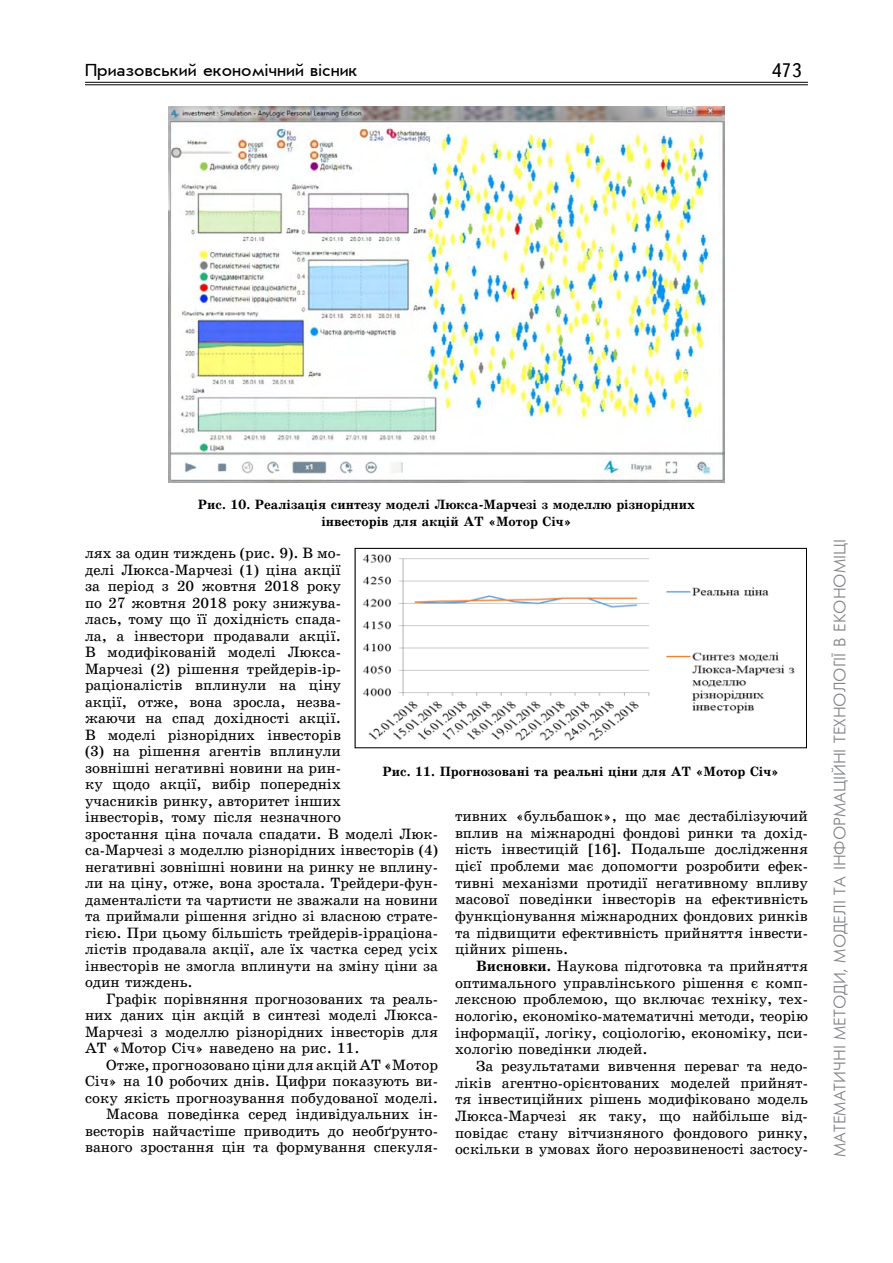
<style>
.page{position:relative;width:893px;height:1263px;background:#fff}
.page>*{position:absolute;margin:0;border:0;box-sizing:border-box;transform-origin:0 0}
.t1{font:19.5px "Ukrainian Text";color:#000}
.t2{font:18px "Ukrainian Journal Sans";color:#000}
.t3{font:16.5px "Ukrainian Futuris";color:#808285}
.t4{font:15px/16.5px "Ukrainian School";color:#000;text-align:justify}
.t5{font:700 13.5px/16.6px "Ukrainian School";color:#000;text-align:center}
.s1{font-weight:700}
</style>
<div class="page">
<hr style="left:85px;top:82px;width:723px;height:1px;background:#000">
<hr style="left:85px;top:85px;width:723px;height:1px;background:#000">
<img style="left:168px;top:106px;width:557px;height:377px">
<img style="left:362px;top:554px;width:433px;height:187px">
<div style="left:355px;top:548px;width:452px;height:200px;border:1px solid #000"></div>
<p class="t2" style="left:85px;top:61px;width:274px">Приазовський економічний вісник</p>
<h1 class="t1" style="left:771px;top:60px;width:32px">473</h1>
<p class="t5" style="left:198px;top:496px;width:498px">Рис. 10. Реалізація синтезу моделі Люкса-Марчезі з моделлю різнорідних інвесторів для акцій АТ «Мотор Січ»</p>
<p class="t4" style="left:85px;top:545px;width:354px;text-align:left">лях за один тиждень (рис. 9). В мо-<br>делі Люкса-Марчезі (1) ціна акції<br>за період з 20 жовтня 2018 року<br>по 27 жовтня 2018 року знижува-<br>лась, тому що її дохідність спада-<br>ла, а інвестори продавали акції.<br>В модифікованій моделі Люкса-<br>Марчезі (2) рішення трейдерів-ір&shy;раціоналістів вплинули на ціну<br>акції, отже, вона зросла, незва-<br>жаючи на спад дохідності акції.<br>В моделі різнорідних інвесторів<br>(3) на рішення агентів вплинули<br>зовнішні негативні новини на рин-<br>ку щодо акції, вибір попередніх<br>учасників ринку, авторитет інших<br>інвесторів, тому після незначного<br>зростання ціна почала спадати. В моделі Люк&shy;са-Марчезі з моделлю різнорідних інвесторів (4) негативні зовнішні новини на ринку не вплину&shy;ли на ціну, отже, вона зростала. Трейдери-фун&shy;даменталісти та чартисти не зважали на новини та приймали рішення згідно зі власною страте&shy;гією. При цьому більшість трейдерів-ірраціона&shy;лістів продавала акції, але їх частка серед усіх інвесторів не змогла вплинути на зміну ціни за один тиждень.</p>
<p class="t4" style="left:85px;top:990px;width:354px;text-indent:21px">Графік порівняння прогнозованих та реаль&shy;них даних цін акцій в синтезі моделі Люкса-Марчезі з моделлю різнорідних інвесторів для АТ «Мотор Січ» наведено на рис. 11.</p>
<p class="t4" style="left:85px;top:1056px;width:354px;text-align:right">Отже, прогнозовано ціни для акцій АТ «Мотор Січ» на 10 робочих днів. Цифри показують ви&shy;соку якість прогнозування побудованої моделі.<br>Масова поведінка серед індивідуальних ін&shy;весторів найчастіше приводить до необґрунто&shy;ваного зростання цін та формування спекуля-</p>
<p class="t5" style="left:383px;top:764px;width:398px">Рис. 11. Прогнозовані та реальні ціни для АТ «Мотор Січ»</p>
<p class="t4" style="left:455px;top:808px;width:354px">тивних «бульбашок», що має дестабілізуючий вплив на міжнародні фондові ринки та дохід&shy;ність інвестицій [16]. Подальше дослідження цієї проблеми має допомогти розробити ефек&shy;тивні механізми протидії негативному впливу масової поведінки інвесторів на ефективність функціонування міжнародних фондових ринків та підвищити ефективність прийняття інвести&shy;ційних рішень.</p>
<p class="t4" style="left:455px;top:958px;width:354px;text-indent:21px"><span class="s1">Висновки.</span> Наукова підготовка та прийняття оптимального управлінського рішення є комп&shy;лексною проблемою, що включає техніку, тех&shy;нологію, економіко-математичні методи, теорію інформації, логіку, соціологію, економіку, пси&shy;хологію поведінки людей.</p>
<p class="t4" style="left:455px;top:1057px;width:354px;text-indent:21px">За результатами вивчення переваг та недо&shy;ліків агентно-орієнтованих моделей прийнят&shy;тя інвестиційних рішень модифіковано модель Люкса-Марчезі як таку, що найбільше від&shy;повідає стану вітчизняного фондового ринку, оскільки в умовах його нерозвиненості застосу-</p>
<p class="t3" style="left:831px;top:1157px;width:619px;rotate:-90deg">МАТЕМАТИЧНІ МЕТОДИ, МОДЕЛІ ТА ІНФОРМАЦІЙНІ ТЕХНОЛОГІЇ В ЕКОНОМІЦІ</p>
</div>
